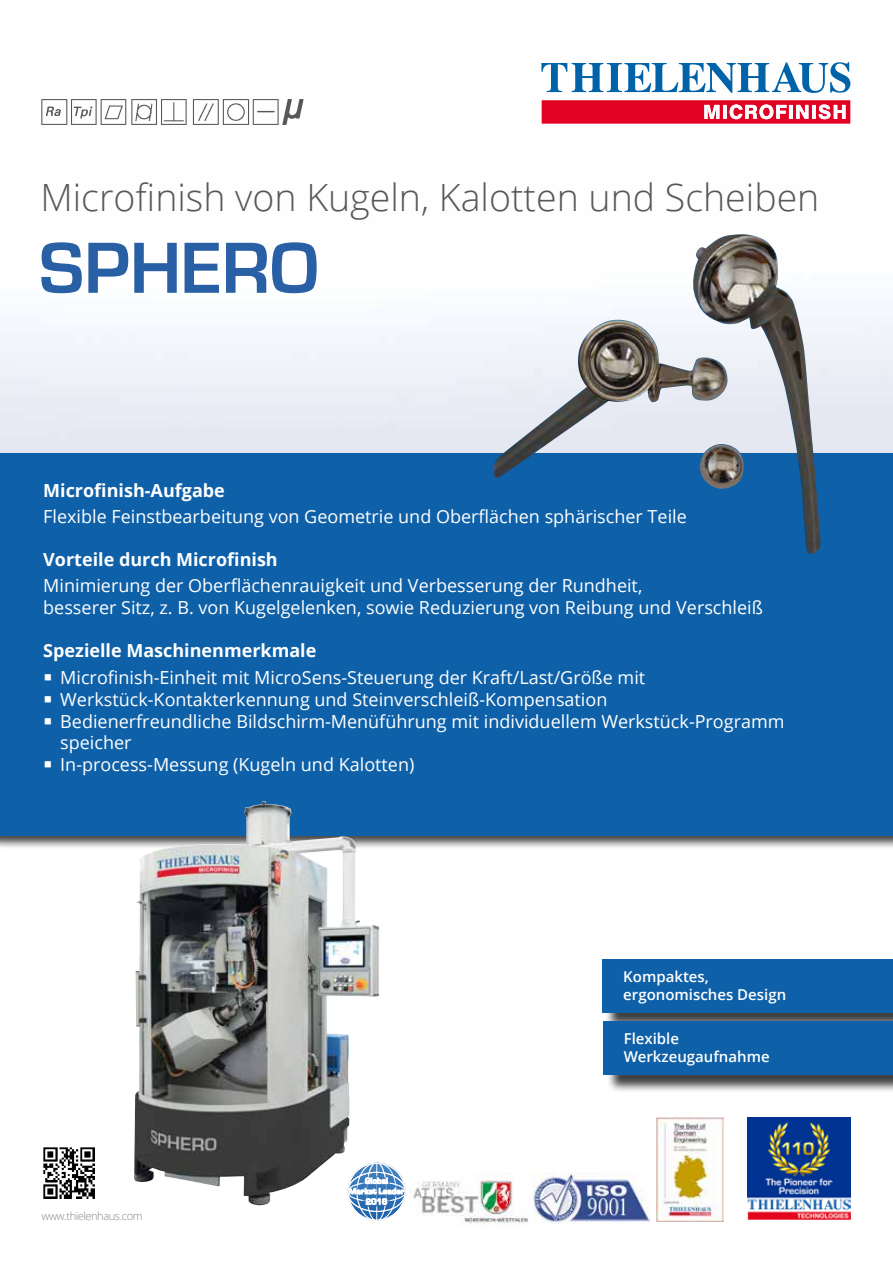
<style>
.page{position:relative;width:893px;height:1263px;background:#fff}
.page>*{position:absolute;margin:0;border:0;box-sizing:border-box;transform-origin:0 0}
.t1{font:700 75px "Eurostile";color:#285fa5}
.t2{font:300 37.5px "Open Sans";color:#58585a}
.t3{font:18px/21.8px "Open Sans";color:#fff}
.t4{font:700 18px "Open Sans";color:#fff}
.t5{font:600 15px/18px "Open Sans";color:#fff}
.t6{font:300 11.1px "Open Sans";letter-spacing:-.04em;color:#87888a}
</style>
<div class="page">
<img style="left:0;top:81px;width:893px;height:370px">
<img style="left:233px;top:81px;width:146px;height:15px">
<img style="left:34px;top:81px;width:196px;height:15px">
<svg style="left:541px;top:62px;width:309px;height:31px"></svg>
<svg style="left:542px;top:100px;width:308px;height:23px;background:#e72d4a"></svg>
<img style="left:192px;top:94px;width:117px;height:36px">
<img style="left:33px;top:94px;width:156px;height:36px">
<div style="left:0;top:451px;width:893px;height:399px;background:#000;opacity:.75"></div>
<div style="left:0;top:453px;width:893px;height:383px;background:#0e60a8"></div>
<img style="left:43px;top:1147px;width:51px;height:51px">
<div style="left:605px;top:961px;width:288px;height:70px;background:#000;opacity:.75"></div>
<div style="left:602px;top:959px;width:291px;height:53px;background:#0e60a8"></div>
<div style="left:606px;top:1024px;width:287px;height:70px;background:#000;opacity:.75"></div>
<div style="left:604px;top:1022px;width:289px;height:53px;background:#0e60a8"></div>
<img style="left:493px;top:234px;width:328px;height:320px">
<img style="left:533px;top:1172px;width:116px;height:52px">
<img style="left:656px;top:1117px;width:67px;height:104px">
<img style="left:413px;top:1172px;width:116px;height:53px">
<svg style="left:351px;top:1162px;width:55px;height:59px"></svg>
<img style="left:748px;top:1118px;width:102px;height:102px">
<img style="left:134px;top:801px;width:245px;height:405px">
<h2 class="t2" style="left:40px;top:171px;width:780px">Microfinish von Kugeln, Kalotten und Scheiben</h2>
<h1 class="t1" style="left:39px;top:227px;width:281px">SPHERO</h1>
<p class="t4" style="left:43px;top:478px;width:183px">Microfinish-Aufgabe</p>
<p class="t3" style="left:43px;top:505px;width:645px">Flexible Feinstbearbeitung von Geometrie und Oberflächen sphärischer Teile</p>
<p class="t4" style="left:43px;top:547px;width:236px">Vorteile durch Microfinish</p>
<p class="t3" style="left:43px;top:574px;width:721px">Minimierung der Oberflächenrauigkeit und Verbesserung der Rundheit,<br>besserer Sitz, z. B. von Kugelgelenken, sowie Reduzierung von Reibung und Verschleiß</p>
<p class="t4" style="left:43px;top:638px;width:275px">Spezielle Maschinenmerkmale</p>
<p class="t3" style="left:43px;top:666px;width:603px">▪ Microfinish-Einheit mit MicroSens-Steuerung der Kraft/Last/Größe mit</p>
<p class="t3" style="left:43px;top:688px;width:566px">▪ Werkstück-Kontakterkennung und Steinverschleiß-Kompensation</p>
<p class="t3" style="left:60px;top:710px;width:726px;line-height:21px;text-indent:-17px">▪ Bedienerfreundliche Bildschirm-Menüführung mit individuellem Werkstück-Programm speicher</p>
<p class="t3" style="left:43px;top:753px;width:373px">▪ In-process-Messung (Kugeln und Kalotten)</p>
<p class="t6" style="left:41px;top:1208px;width:103px">www.thielenhaus.com</p>
<p class="t5" style="left:623px;top:967px;width:164px">Kompaktes, ergonomisches Design</p>
<p class="t5" style="left:624px;top:1030px;width:147px">Flexible<br>Werkzeugaufnahme</p>
</div>
